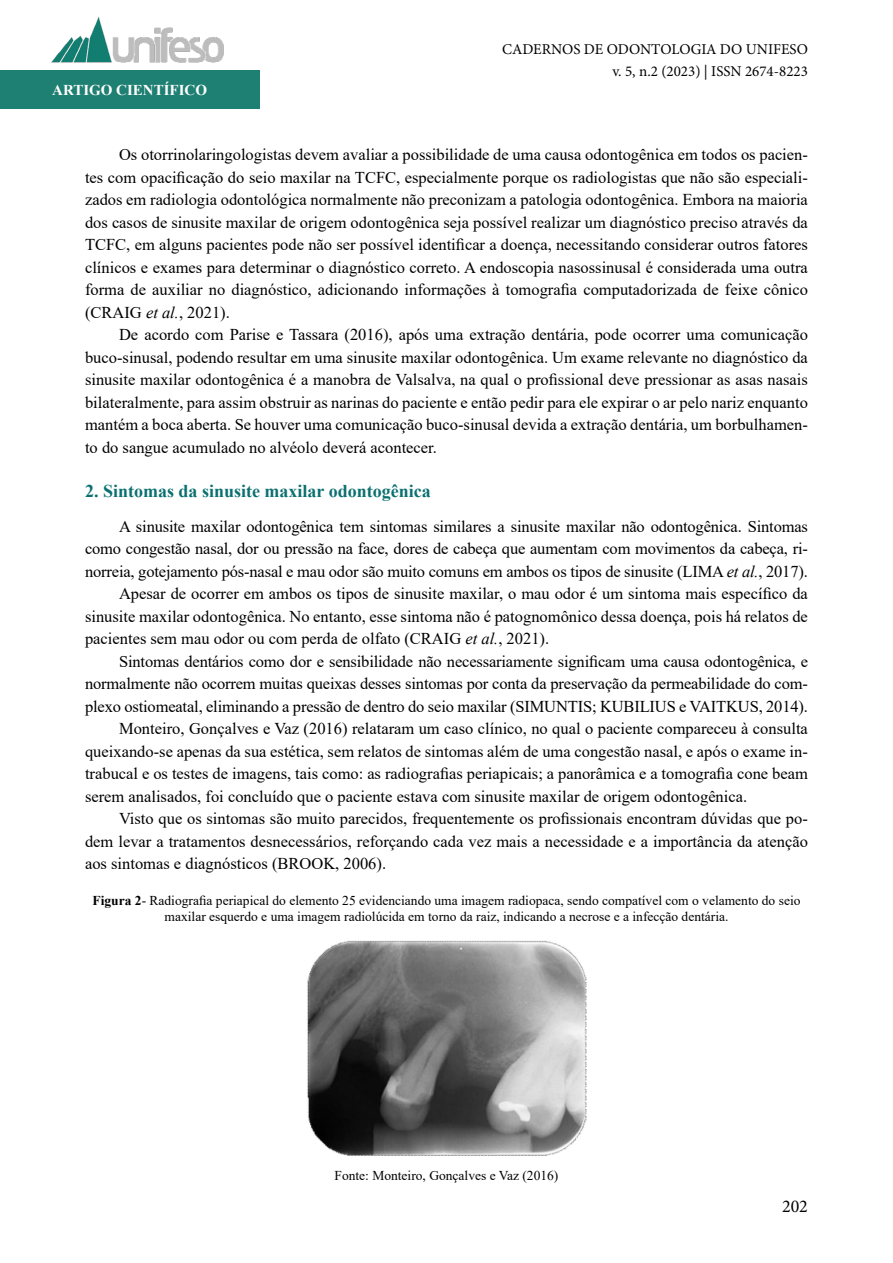
<style>
.page{position:relative;width:893px;height:1263px;background:#fff}
.page>*{position:absolute;margin:0;border:0;box-sizing:border-box;transform-origin:0 0}
.t1{font:700 18px "Times New Roman";color:#0c7070}
.t2{font:18px "Minion Pro";color:#000}
.t3{font:16.5px/22.5px "Times New Roman";color:#000;text-align:justify}
.t4{font:15px/22.5px "Minion Pro";color:#000;text-align:right}
.t5{font:700 15px "Times New Roman";color:#fff}
.t6{font:13.5px/16.2px "Times New Roman";color:#000;text-align:center}
.s1{font-style:italic}
.s2{font-weight:700}
</style>
<div class="page">
<div style="left:0;top:71px;width:259px;height:38px;background:#1e8072"></div>
<img style="left:51px;top:17px;width:173px;height:54px">
<img style="left:307px;top:940px;width:279px;height:216px">
<p class="t5" style="left:52px;top:79px;width:156px">ARTIGO CIENTÍFICO</p>
<p class="t4" style="left:502px;top:38px;width:307px">CADERNOS DE ODONTOLOGIA DO UNIFESO v. 5, n.2 (2023) | ISSN 2674-8223</p>
<p class="t3" style="left:85px;top:143px;width:724px;text-indent:34px">Os otorrinolaringologistas devem avaliar a possibilidade de uma causa odontogênica em todos os pacien&shy;tes com opacificação do seio maxilar na TCFC, especialmente porque os radiologistas que não são especiali&shy;zados em radiologia odontológica normalmente não preconizam a patologia odontogênica. Embora na maioria dos casos de sinusite maxilar de origem odontogênica seja possível realizar um diagnóstico preciso através da TCFC, em alguns pacientes pode não ser possível identificar a doença, necessitando considerar outros fatores clínicos e exames para determinar o diagnóstico correto. A endoscopia nasossinusal é considerada uma outra forma de auxiliar no diagnóstico, adicionando informações à tomografia computadorizada de feixe cônico (CRAIG <span class="s1">et al.</span>, 2021).</p>
<p class="t3" style="left:85px;top:323px;width:724px;text-indent:34px">De acordo com Parise e Tassara (2016), após uma extração dentária, pode ocorrer uma comunicação buco-sinusal, podendo resultar em uma sinusite maxilar odontogênica. Um exame relevante no diagnóstico da sinusite maxilar odontogênica é a manobra de Valsalva, na qual o profissional deve pressionar as asas nasais bilateralmente, para assim obstruir as narinas do paciente e então pedir para ele expirar o ar pelo nariz enquanto mantém a boca aberta. Se houver uma comunicação buco-sinusal devida a extração dentária, um borbulhamen&shy;to do sangue acumulado no alvéolo deverá acontecer.</p>
<p class="t1" style="left:85px;top:478px;width:347px">2. Sintomas da sinusite maxilar odontogênica</p>
<p class="t3" style="left:119px;top:514px;width:690px">A sinusite maxilar odontogênica tem sintomas similares a sinusite maxilar não odontogênica. Sintomas</p>
<p class="t3" style="left:85px;top:537px;width:724px">como congestão nasal, dor ou pressão na face, dores de cabeça que aumentam com movimentos da cabeça, ri-</p>
<p class="t3" style="left:85px;top:559px;width:724px">norreia, gotejamento pós-nasal e mau odor são muito comuns em ambos os tipos de sinusite (LIMA <span class="s1">et al.</span>, 2017).</p>
<p class="t3" style="left:119px;top:582px;width:690px">Apesar de ocorrer em ambos os tipos de sinusite maxilar, o mau odor é um sintoma mais específico da</p>
<p class="t3" style="left:85px;top:605px;width:724px">sinusite maxilar odontogênica. No entanto, esse sintoma não é patognomônico dessa doença, pois há relatos de</p>
<p class="t3" style="left:85px;top:627px;width:466px">pacientes sem mau odor ou com perda de olfato (CRAIG <span class="s1">et al.</span>, 2021).</p>
<p class="t3" style="left:119px;top:650px;width:690px">Sintomas dentários como dor e sensibilidade não necessariamente significam uma causa odontogênica, e</p>
<p class="t3" style="left:85px;top:672px;width:724px">normalmente não ocorrem muitas queixas desses sintomas por conta da preservação da permeabilidade do com-</p>
<p class="t3" style="left:85px;top:695px;width:724px">plexo ostiomeatal, eliminando a pressão de dentro do seio maxilar (SIMUNTIS; KUBILIUS e VAITKUS, 2014).</p>
<p class="t3" style="left:119px;top:717px;width:690px">Monteiro, Gonçalves e Vaz (2016) relataram um caso clínico, no qual o paciente compareceu à consulta</p>
<p class="t3" style="left:85px;top:740px;width:724px">queixando-se apenas da sua estética, sem relatos de sintomas além de uma congestão nasal, e após o exame in-</p>
<p class="t3" style="left:85px;top:762px;width:724px">trabucal e os testes de imagens, tais como: as radiografias periapicais; a panorâmica e a tomografia cone beam</p>
<p class="t3" style="left:85px;top:785px;width:664px">serem analisados, foi concluído que o paciente estava com sinusite maxilar de origem odontogênica.</p>
<p class="t3" style="left:119px;top:807px;width:690px">Visto que os sintomas são muito parecidos, frequentemente os profissionais encontram dúvidas que po-</p>
<p class="t3" style="left:85px;top:830px;width:724px">dem levar a tratamentos desnecessários, reforçando cada vez mais a necessidade e a importância da atenção</p>
<p class="t3" style="left:85px;top:852px;width:303px">aos sintomas e diagnósticos (BROOK, 2006).</p>
<p class="t6" style="left:93px;top:892px;width:709px"><span class="s2">Figura 2</span>- Radiografia periapical do elemento 25 evidenciando uma imagem radiopaca, sendo compatível com o velamento do seio maxilar esquerdo e uma imagem radiolúcida em torno da raiz, indicando a necrose e a infecção dentária.</p>
<p class="t6" style="left:334px;top:1167px;width:225px">Fonte: Monteiro, Gonçalves e Vaz (2016)</p>
<p class="t2" style="left:782px;top:1194px;width:27px">202</p>
</div>
